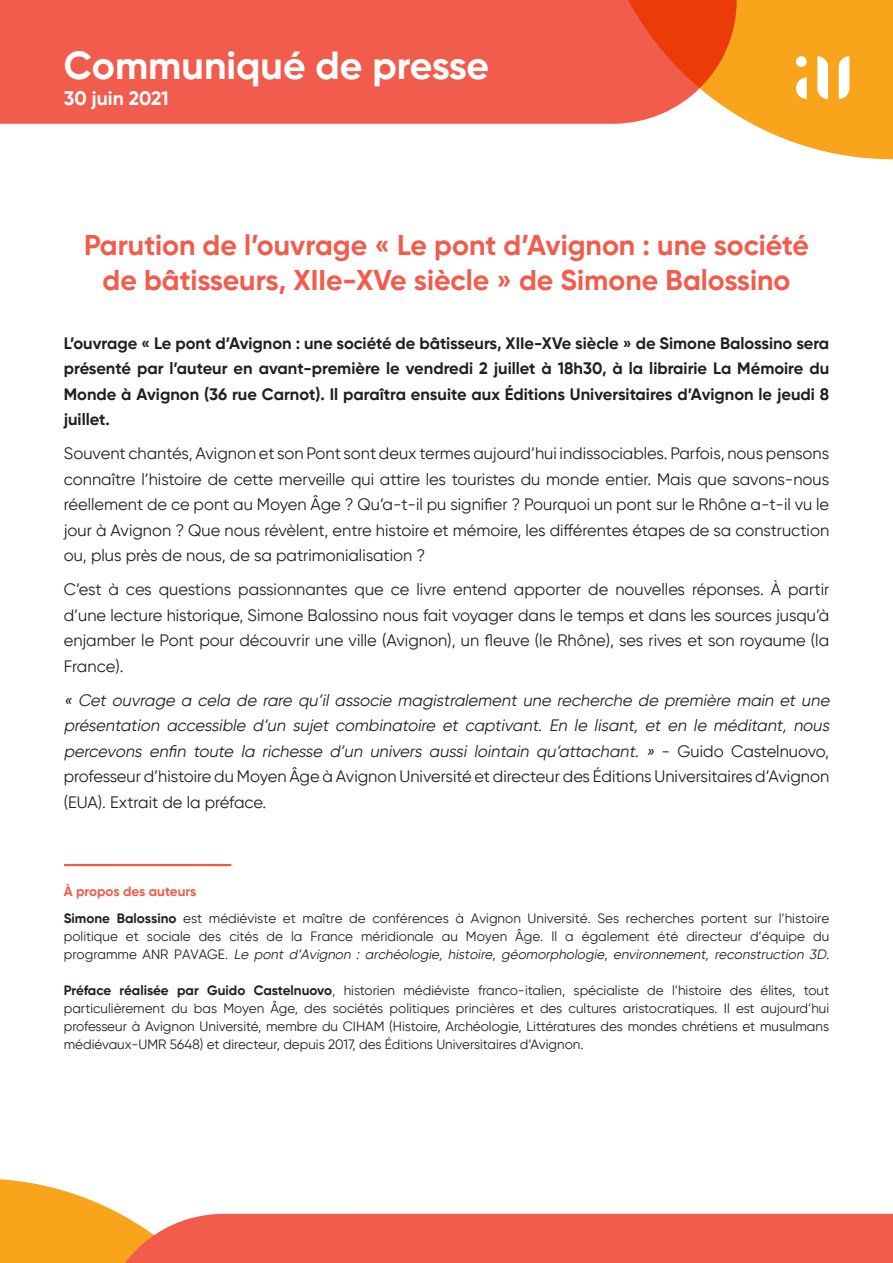
<style>
.page{position:relative;width:893px;height:1263px;background:#fff}
.page>*{position:absolute;margin:0;border:0;box-sizing:border-box;transform-origin:0 0}
.t1{font:700 39px "Gilroy";color:#fff}
.t2{font:700 28.5px/34.5px "Gilroy";color:#f15c4d;text-align:center}
.t3{font:700 19.5px "Gilroy";color:#fff}
.t4{font:16.5px/25.5px "Gilroy";color:#231f20;text-align:justify}
.t5{font:italic 16.5px/25.5px "Gilroy";color:#231f20}
.t6{font:700 16.5px/25.5px "Gilroy";color:#231f20;text-align:justify}
.t7{font:13.5px/18px "Gilroy";color:#231f20}
.s1{font-style:normal}
.s2{font-weight:700;color:#f15c4d}
.s3{font-weight:700}
.s4{font-style:italic}
</style>
<div class="page">
<hr style="left:65px;top:864px;width:165px;height:2px;background:#f15c4d">
<div style="left:0;top:0;width:618px;height:124px;background:#f15c4d"></div>
<svg style="left:618px;top:0;width:275px;height:159px"></svg>
<svg style="left:0;top:1179px;width:893px;height:84px"></svg>
<h1 class="t1" style="left:64px;top:41px;width:427px">Communiqué de presse</h1>
<h3 class="t3" style="left:64px;top:86px;width:106px">30 juin 2021</h3>
<h2 class="t2" style="left:84px;top:228px;width:726px">Parution de l’ouvrage « Le pont d’Avignon : une société de bâtisseurs, XIIe-XVe siècle » de Simone Balossino</h2>
<p class="t6" style="left:64px;top:330px;width:767px">L’ouvrage « Le pont d’Avignon : une société de bâtisseurs, XIIe-XVe siècle » de Simone Balossino sera présenté par l’auteur en avant-première le vendredi 2 juillet à 18h30, à la librairie La Mémoire du Monde à Avignon (36 rue Carnot). Il paraîtra ensuite aux Éditions Universitaires d’Avignon le jeudi 8 juillet.</p>
<p class="t4" style="left:64px;top:440px;width:767px">Souvent chantés, Avignon et son Pont sont deux termes aujourd’hui indissociables. Parfois, nous pensons connaître l’histoire de cette merveille qui attire les touristes du monde entier. Mais que savons-nous réellement de ce pont au Moyen Âge ? Qu’a-t-il pu signifier ? Pourquoi un pont sur le Rhône a-t-il vu le jour à Avignon ? Que nous révèlent, entre histoire et mémoire, les différentes étapes de sa construction ou, plus près de nous, de sa patrimonialisation ?</p>
<p class="t4" style="left:64px;top:576px;width:767px">C’est à ces questions passionnantes que ce livre entend apporter de nouvelles réponses. À partir d’une lecture historique, Simone Balossino nous fait voyager dans le temps et dans les sources jusqu’à enjamber le Pont pour découvrir une ville (Avignon), un fleuve (le Rhône), ses rives et son royaume (la France).</p>
<p class="t5" style="left:64px;top:687px;width:770px">« Cet ouvrage a cela de rare qu’il associe magistralement une recherche de première main et une présentation accessible d’un sujet combinatoire et captivant. En le lisant, et en le méditant, nous percevons enfin toute la richesse d’un univers aussi lointain qu’attachant. » <span class="s1">- G u i d o C a s t e l n u ovo , professeur d’histoire du Moyen Âge à Avignon Université et directeur des Éditions Universitaires d’Avignon (EUA). Extrait de la préface.</span></p>
<p class="t7" style="left:64px;top:878px;width:767px;line-height:26.5px"><span class="s2">À propos des auteurs<br></span><span class="s3">Simone Balossino</span> est médiéviste et maître de conférences à Avignon Université. Ses recherches portent sur l’histoire</p>
<p class="t7" style="left:64px;top:927px;width:770px">politique et sociale des cités de la France méridionale au Moyen Âge. Il a également été directeur d’équipe du p r o g r a m m e A N R P AVA G E . <span class="s4">Le pont d’Avignon : archéologie, histoire, géomorphologie, environnement, reconstruction 3D.</span></p>
<p class="t7" style="left:64px;top:981px;width:767px;text-align:justify"><span class="s3">Préface réalisée par Guido Castelnuovo</span>, historien médiéviste franco-italien, spécialiste de l’histoire des élites, tout particulièrement du bas Moyen Âge, des sociétés politiques princières et des cultures aristocratiques. Il est aujourd’hui professeur à Avignon Université, membre du CIHAM (Histoire, Archéologie, Littératures des mondes chrétiens et musulmans médiévaux-UMR 5648) et directeur, depuis 2017, des Éditions Universitaires d’Avignon.</p>
</div>
